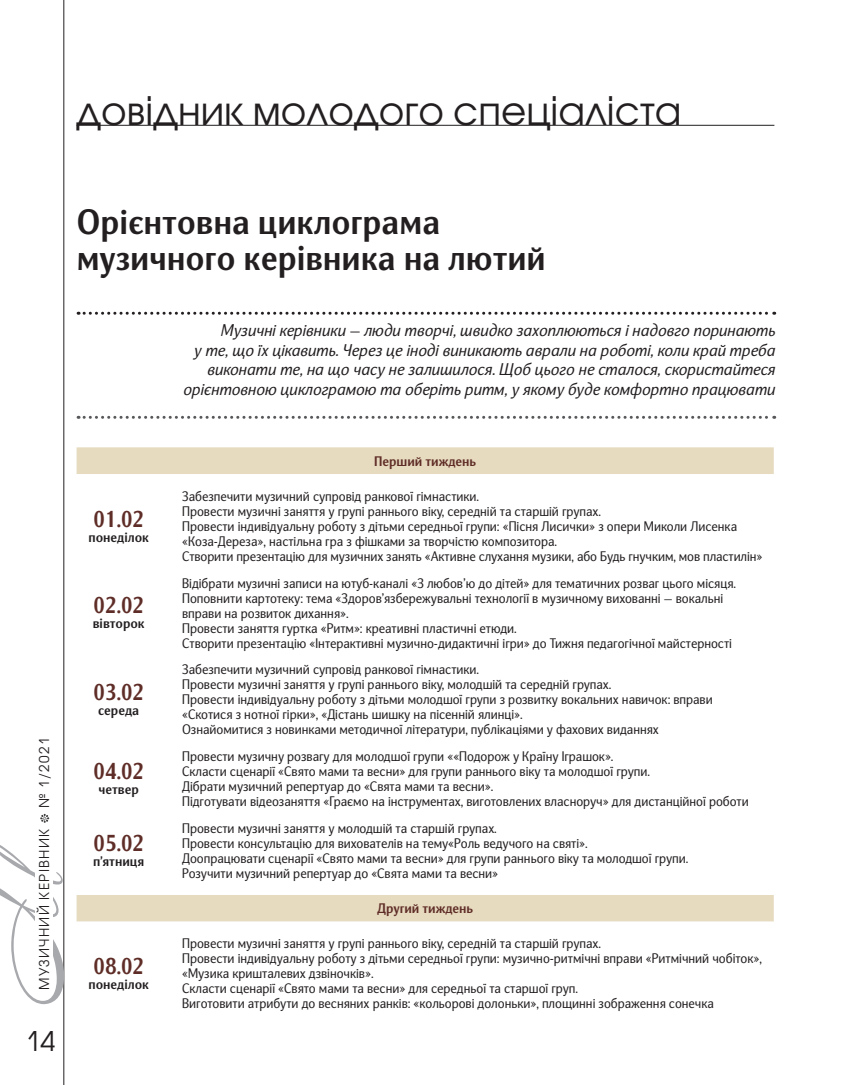
<style>
.page{position:relative;width:851px;height:1085px;background:#fff}
.page>*{position:absolute;margin:0;border:0;box-sizing:border-box;transform-origin:0 0}
.t1{font:39px "Avant Garde Gothic C";color:#231f20}
.t2{font:700 34.5px/36px "Nat Grotesk";color:#231f20}
.t3{font:27px "Avant Garde Gothic C";color:#231f20}
.t4{font:700 22.5px "Nat Grotesk";color:#5f2d27}
.t5{font:italic 16.5px/19.5px "Nat Grotesk";color:#231f20;text-align:right}
.t6{font:13.5px/15px "Nat Grotesk";color:#231f20}
.t7{font:700 13.5px "Nat Grotesk";color:#231f20}
.t8{font:700 13.5px "Nat Grotesk";color:#5f2d27}
.t9{font:13.5px "Avant Garde Gothic C";letter-spacing:.1em;color:#231f20}
</style>
<div class="page">
<hr style="left:64px;top:0;width:1px;height:1084px;background:#231f20">
<svg style="left:0;top:841px;width:64px;height:162px"></svg>
<div style="left:35px;top:710px;width:17px;height:279px;background:#fff"></div>
<svg style="left:40px;top:813px;width:9px;height:9px"></svg>
<hr style="left:77px;top:125px;width:697px;height:1px;background:#231f20">
<svg style="left:78px;top:312px;width:696px;height:3px"></svg>
<svg style="left:78px;top:416px;width:696px;height:3px"></svg>
<div style="left:77px;top:447px;width:696px;height:474px;background:#e6dabf"></div>
<svg style="left:77px;top:474px;width:696px;height:420px"></svg>
<svg style="left:77px;top:921px;width:696px;height:1px"></svg>
<h1 class="t1" style="left:76px;top:87px;width:606px">довідник молодого спеціаліста</h1>
<p class="t9" style="left:36px;top:807px;width:72px;rotate:-90deg">№ 1/2021</p>
<p class="t9" style="left:36px;top:989px;width:163px;rotate:-90deg">Музичний керівник</p>
<h3 class="t3" style="left:25px;top:1024px;width:31px">14</h3>
<h2 class="t2" style="left:77px;top:205px;width:470px">Орієнтовна циклограма музичного керівника на лютий</h2>
<p class="t5" style="left:183px;top:321px;width:593px">Музичні керівники — люди творчі, швидко захоплюються і надовго поринають<br>у те, що їх цікавить. Через це іноді виникають аврали на роботі, коли край треба виконати те, на що часу не залишилося. Щоб цього не сталося, скористайтеся орієнтовною циклограмою та оберіть ритм, у якому буде комфортно працювати</p>
<h3 class="t4" style="left:94px;top:504px;width:52px">01.02</h3>
<p class="t7" style="left:89px;top:528px;width:62px">понеділок</p>
<h3 class="t4" style="left:94px;top:591px;width:52px">02.02</h3>
<p class="t7" style="left:93px;top:615px;width:53px">вівторок</p>
<h3 class="t4" style="left:94px;top:677px;width:52px">03.02</h3>
<p class="t7" style="left:98px;top:701px;width:42px">середа</p>
<h3 class="t4" style="left:94px;top:757px;width:52px">04.02</h3>
<p class="t7" style="left:99px;top:780px;width:42px">четвер</p>
<h3 class="t4" style="left:94px;top:828px;width:52px">05.02</h3>
<p class="t7" style="left:93px;top:852px;width:53px">пʼятниця</p>
<h3 class="t4" style="left:94px;top:951px;width:52px">08.02</h3>
<p class="t7" style="left:89px;top:975px;width:62px">понеділок</p>
<p class="t8" style="left:374px;top:452px;width:104px">Перший тиждень</p>
<p class="t6" style="left:182px;top:489px;width:581px">Забезпечити музичний супровід ранкової гімнастики.<br>Провести музичні заняття у групі раннього віку, середній та старшій групах.<br>Провести індивідуальну роботу з дітьми середньої групи: «Пісня Лисички» з опери Миколи Лисенка «Коза-Дереза», настільна гра з фішками за творчістю композитора.<br>Створити презентацію для музичних занять «Активне слухання музики, або Будь гнучким, мов пластилін»</p>
<p class="t6" style="left:182px;top:576px;width:555px">Відібрати музичні записи на ютуб-каналі «З любовʼю до дітей» для тематичних розваг цього місяця.<br>Поповнити картотеку: тема «Здоров’язбережувальні технології в музичному вихованні — вокальні вправи на розвиток дихання».<br>Провести заняття гуртка «Ритм»: креативні пластичні етюди.<br>Створити презентацію «Інтерактивні музично-дидактичні ігри» до Тижня педагогічної майстерності</p>
<p class="t6" style="left:182px;top:662px;width:532px">Забезпечити музичний супровід ранкової гімнастики.<br>Провести музичні заняття у групі раннього віку, молодшій та середній групах.<br>Провести індивідуальну роботу з дітьми молодшої групи з розвитку вокальних навичок: вправи «Скотися з нотної гірки», «Дістань шишку на пісенній ялинці».<br>Ознайомитися з новинками методичної літератури, публікаціями у фахових виданнях</p>
<p class="t6" style="left:182px;top:749px;width:568px">Провести музичну розвагу для молодшої групи ««Подорож у Країну Іграшок».<br>Скласти сценарії «Свято мами та весни» для групи раннього віку та молодшої групи.<br>Дібрати музичний репертуар до «Свята мами та весни».<br>Підготувати відеозаняття «Граємо на інструментах, виготовлених власноруч» для дистанційної роботи</p>
<p class="t6" style="left:182px;top:821px;width:507px">Провести музичні заняття у молодшій та старшій групах.<br>Провести консультацію для вихователів на тему«Роль ведучого на святі».<br>Доопрацювати сценарії «Свято мами та весни» для групи раннього віку та молодшої групи.<br>Розучити музичний репертуар до «Свята мами та весни»</p>
<p class="t8" style="left:377px;top:899px;width:98px">Другий тиждень</p>
<p class="t6" style="left:182px;top:936px;width:581px">Провести музичні заняття у групі раннього віку, середній та старшій групах.<br>Провести індивідуальну роботу з дітьми середньої групи: музично-ритмічні вправи «Ритмічний чобіток», «Музика кришталевих дзвіночків».<br>Скласти сценарії «Свято мами та весни» для середньої та старшої груп.<br>Виготовити атрибути до весняних ранків: «кольорові долоньки», площинні зображення сонечка</p>
</div>
